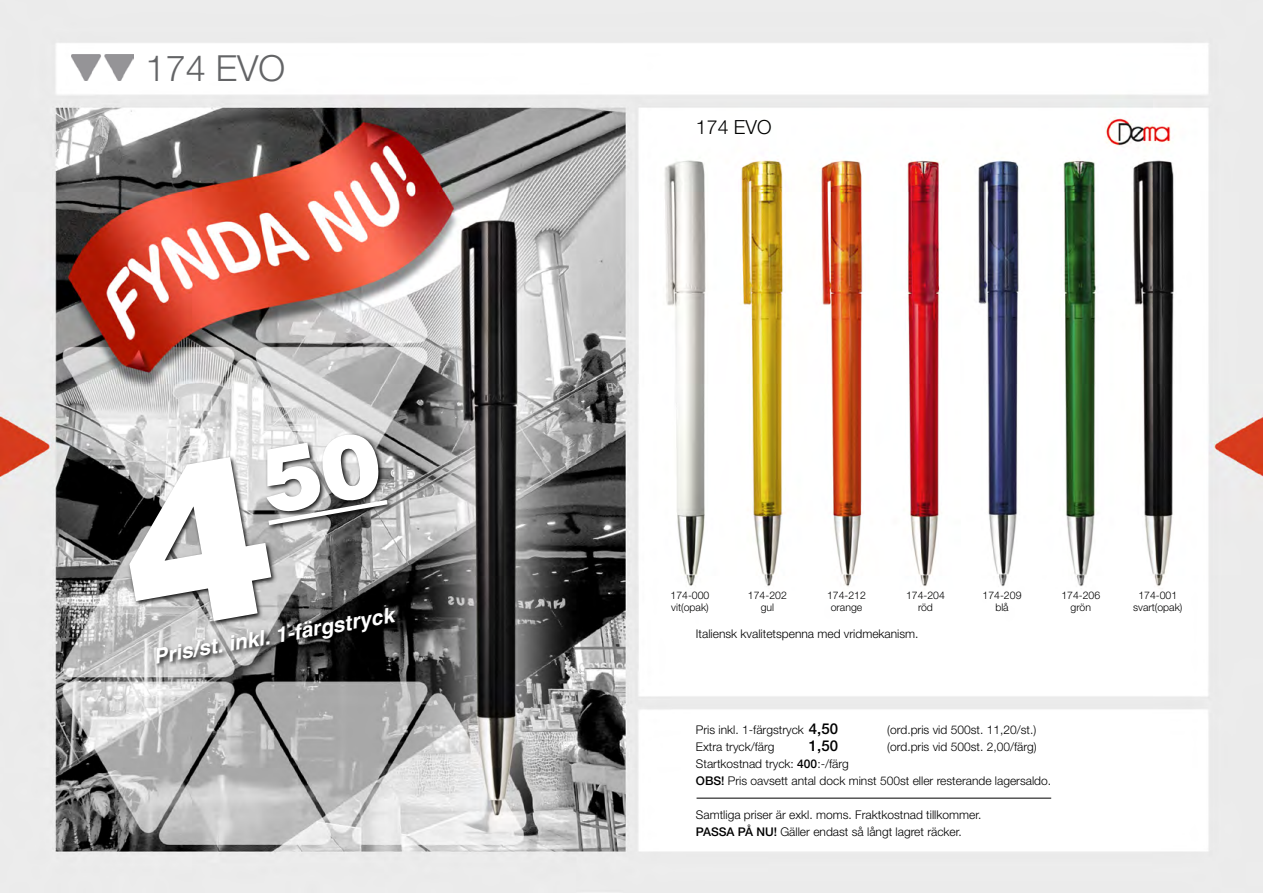
<style>
.page{position:relative;width:1263px;height:893px;background:#fff}
.page>*{position:absolute;margin:0;border:0;box-sizing:border-box;transform-origin:0 0}
.t1{font:300 36px "Helvetica Neue LT Pro";color:#636466}
.t2{font:italic 700 21px "Helvetica";color:#fff}
.t3{font:300 19.5px "Helvetica Neue LT Pro";color:#000}
.t4{font:500 15px "Helvetica Neue LT Pro";color:#000}
.t5{font:300 12px/17px "Helvetica Neue LT Pro";color:#000}
.t6{font:300 10.5px/12.6px "Helvetica Neue LT Pro";color:#000;text-align:center}
.s1{font-weight:500;font-size:15px}
.s2{font-weight:500}
</style>
<div class="page">
<img style="left:0;top:0;width:1263px;height:893px">
<img style="left:71px;top:55px;width:63px;height:26px">
<div style="left:128px;top:432px;width:273px;height:238px;background:#000;opacity:.91"></div>
<hr style="left:696px;top:798px;width:355px;height:1px;background:#000">
<svg style="left:114px;top:430px;width:278px;height:204px;background:#737373"></svg>
<h1 class="t1" style="left:146px;top:46px;width:141px">174 EVO</h1>
<h2 class="t2" style="left:151px;top:644px;width:245px;rotate:-10deg">Pris/st. inkl. 1-färgstryck</h2>
<h3 class="t3" style="left:696px;top:116px;width:77px">174 EVO</h3>
<p class="t6" style="left:670px;top:588px;width:40px;text-align:left">174-000 vit(opak)</p>
<p class="t6" style="left:748px;top:588px;width:40px">174-202 gul</p>
<p class="t6" style="left:827px;top:588px;width:40px">174-212 orange</p>
<p class="t6" style="left:906px;top:588px;width:40px">174-204 röd</p>
<p class="t5" style="left:696px;top:625px;width:224px">Italiensk kvalitetspenna med vridmekanism.</p>
<p class="t6" style="left:982px;top:588px;width:40px">174-209 blå</p>
<p class="t6" style="left:1061px;top:588px;width:40px">174-206 grön</p>
<p class="t6" style="left:1133px;top:588px;width:51px">174-001 svart(opak)</p>
<p class="t5" style="left:696px;top:721px;width:144px">Pris inkl. 1-färgstryck <span class="s1">4,50</span></p>
<p class="t5" style="left:887px;top:721px;width:150px">(ord.pris vid 500st. 11,20/st.)</p>
<p class="t5" style="left:696px;top:738px;width:80px">Extra tryck/färg</p>
<p class="t4" style="left:809px;top:737px;width:31px">1,50</p>
<p class="t5" style="left:887px;top:738px;width:151px">(ord.pris vid 500st. 2,00/färg)</p>
<p class="t5" style="left:696px;top:755px;width:357px">Startkostnad tryck: <span class="s2">400</span>:-/färg<br><span class="s2">OBS!</span> Pris oavsett antal dock minst 500st eller resterande lagersaldo.</p>
<p class="t5" style="left:696px;top:806px;width:287px">Samtliga priser är exkl. moms. Fraktkostnad tillkommer.<br><span class="s2">PASSA PÅ NU!</span> Gäller endast så långt lagret räcker.</p>
</div>
